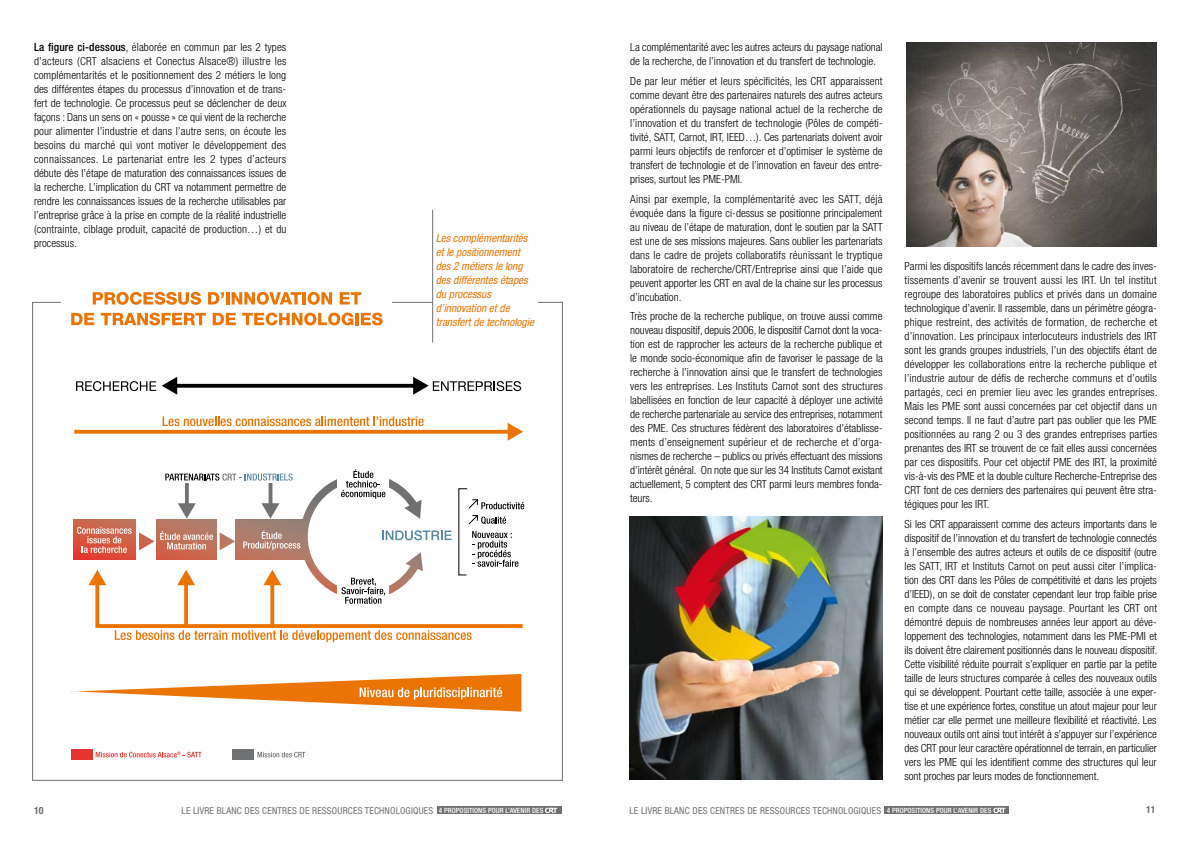
<style>
.page{position:relative;width:1191px;height:842px;background:#fff}
.page>*{position:absolute;margin:0;border:0;box-sizing:border-box;transform-origin:0 0}
.t1{font:300 condensed 11.2px/14px "Helvetica Neue LT Std";color:#000;text-align:justify}
.t2{font:italic condensed 11.2px/14px "Helvetica Neue LT Std";color:#ec7405}
.t3{font:700 condensed 10px "Helvetica Neue LT Std";color:#707172}
.t4{font:condensed 9.6px "Helvetica Neue LT Std";letter-spacing:.02em;color:#707172}
.t5{font:500 condensed 7.2px "Helvetica Neue LT Std";letter-spacing:.01em;color:#fff}
.s1{font-weight:500}
</style>
<div class="page">
<img style="left:906px;top:43px;width:251px;height:204px">
<svg style="left:93px;top:292px;width:108px;height:13px"></svg>
<svg style="left:208px;top:292px;width:124px;height:13px"></svg>
<svg style="left:340px;top:292px;width:21px;height:12px"></svg>
<svg style="left:71px;top:313px;width:23px;height:12px"></svg>
<svg style="left:101px;top:313px;width:105px;height:12px"></svg>
<svg style="left:213px;top:313px;width:23px;height:12px"></svg>
<svg style="left:242px;top:313px;width:111px;height:12px"></svg>
<hr style="left:355px;top:313px;width:4px;height:12px;background:#ec7405">
<svg style="left:361px;top:313px;width:22px;height:12px"></svg>
<svg style="left:177px;top:384px;width:236px;height:4px"></svg>
<svg style="left:162px;top:377px;width:15px;height:18px"></svg>
<svg style="left:74px;top:430px;width:433px;height:4px;background:#ed7f18"></svg>
<svg style="left:507px;top:423px;width:16px;height:18px"></svg>
<svg style="left:76px;top:381px;width:80px;height:10px"></svg>
<svg style="left:163px;top:416px;width:261px;height:10px"></svg>
<svg style="left:413px;top:377px;width:108px;height:18px"></svg>
<div style="left:74px;top:519px;width:61px;height:40px;background:linear-gradient(to bottom,#c96c4f,#e6352b)"></div>
<svg style="left:71px;top:674px;width:450px;height:38px"></svg>
<svg style="left:77px;top:469px;width:448px;height:173px"></svg>
<div style="left:72px;top:749px;width:21px;height:10px;background:#e5352d"></div>
<div style="left:233px;top:749px;width:21px;height:10px;background:#707172"></div>
<svg style="left:96px;top:751px;width:106px;height:6px"></svg>
<svg style="left:257px;top:752px;width:48px;height:5px"></svg>
<hr style="left:432px;top:210px;width:1px;height:132px;background:#707172">
<img style="left:629px;top:517px;width:253px;height:263px">
<div style="left:883px;top:807px;width:125px;height:7px;background:#707172"></div>
<div style="left:437px;top:807px;width:124px;height:7px;background:#707172"></div>
<svg style="left:545px;top:808px;width:12px;height:5px"></svg>
<svg style="left:993px;top:808px;width:12px;height:5px"></svg>
<p class="t1" style="left:34px;top:39px;width:254px"><span class="s1">LA FIGURE CI-DESSOUS</span>, élaborée en commun par les 2 types d’acteurs (CRT alsaciens et Conectus Alsace®) illustre les complémentarités et le positionnement des 2 métiers le long des différentes étapes du processus d’innovation et de trans&shy;fert de technologie. Ce processus peut se déclencher de deux façons : Dans un sens on « pousse » ce qui vient de la recherche pour alimenter l’industrie et dans l’autre sens, on écoute les besoins du marché qui vont motiver le développement des connaissances. Le partenariat entre les 2 types d’acteurs débute dès l’étape de maturation des connaissances issues de la recherche. L’implication du CRT va notamment permettre de rendre les connaissances issues de la recherche utilisables par l’entreprise grâce à la prise en compte de la réalité industrielle (contrainte, ciblage produit, capacité de production…) et du processus.</p>
<p class="t2" style="left:436px;top:231px;width:100px">Les complémentarités et le positionnement des 2 métiers le long des différentes étapes du processus d’innovation et de transfert de technologie</p>
<p class="t1" style="left:630px;top:40px;width:254px">La complémentarité avec les autres acteurs du paysage national de la recherche, de l’innovation et du transfert de technologie.</p>
<p class="t1" style="left:630px;top:74px;width:254px">De par leur métier et leurs spécificités, les CRT apparaissent comme devant être des partenaires naturels des autres acteurs opérationnels du paysage national actuel de la recherche de l’innovation et du transfert de technologie (Pôles de compéti&shy;tivité, SATT, Carnot, IRT, IEED…). Ces partenariats doivent avoir parmi leurs objectifs de renforcer et d’optimiser le système de transfert de technologie et de l’innovation en faveur des entre&shy;prises, surtout les PME-PMI.</p>
<p class="t1" style="left:630px;top:192px;width:254px">Ainsi par exemple, la complémentarité avec les SATT, déjà évoquée dans la figure ci-dessus se positionne principalement au niveau de l’étape de maturation, dont le soutien par la SATT est une de ses missions majeures. Sans oublier les partenariats dans le cadre de projets collaboratifs réunissant le tryptique laboratoire de recherche/CRT/Entreprise ainsi que l’aide que peuvent apporter les CRT en aval de la chaine sur les processus d’incubation.</p>
<p class="t1" style="left:630px;top:309px;width:254px">Très proche de la recherche publique, on trouve aussi comme nouveau dispositif, depuis 2006, le dispositif Carnot dont la voca&shy;tion est de rapprocher les acteurs de la recherche publique et le monde socio-économique afin de favoriser le passage de la recherche à l’innovation ainsi que le transfert de technologies vers les entreprises. Les Instituts Carnot sont des structures labellisées en fonction de leur capacité à déployer une activité de recherche partenariale au service des entreprises, notamment des PME. Ces structures fédèrent des laboratoires d’établisse&shy;ments d’enseignement supérieur et de recherche et d’orga&shy;nismes de recherche – publics ou privés effectuant des missions d’intérêt général. On note que sur les 34 Instituts Carnot existant actuellement, 5 comptent des CRT parmi leurs membres fonda&shy;teurs.</p>
<p class="t1" style="left:904px;top:259px;width:254px">Parmi les dispositifs lancés récemment dans le cadre des inves&shy;tissements d’avenir se trouvent aussi les IRT. Un tel institut regroupe des laboratoires publics et privés dans un domaine technologique d’avenir. Il rassemble, dans un périmètre géogra&shy;phique restreint, des activités de formation, de recherche et d’innovation. Les principaux interlocuteurs industriels des IRT sont les grands groupes industriels, l’un des objectifs étant de développer les collaborations entre la recherche publique et l’industrie autour de défis de recherche communs et d’outils partagés, ceci en premier lieu avec les grandes entreprises.<br>Mais les PME sont aussi concernées par cet objectif dans un second temps. Il ne faut d’autre part pas oublier que les PME positionnées au rang 2 ou 3 des grandes entreprises parties prenantes des IRT se trouvent de ce fait elles aussi concernées par ces dispositifs. Pour cet objectif PME des IRT, la proximité vis-à-vis des PME et la double culture Recherche-Entreprise des CRT font de ces derniers des partenaires qui peuvent être stra&shy;tégiques pour les IRT.</p>
<p class="t1" style="left:904px;top:516px;width:254px">Si les CRT apparaissent comme des acteurs importants dans le dispositif de l’innovation et du transfert de technologie connectés à l’ensemble des autres acteurs et outils de ce dispositif (outre les SATT, IRT et Instituts Carnot on peut aussi citer l’implica&shy;tion des CRT dans les Pôles de compétitivité et dans les projets d’IEED), on se doit de constater cependant leur trop faible prise en compte dans ce nouveau paysage. Pourtant les CRT ont démontré depuis de nombreuses années leur apport au déve&shy;loppement des technologies, notamment dans les PME-PMI et ils doivent être clairement positionnés dans le nouveau dispositif.<br>Cette visibilité réduite pourrait s’expliquer en partie par la petite taille de leurs structures comparée à celles des nouveaux outils qui se développent. Pourtant cette taille, associée à une exper&shy;tise et une expérience fortes, constitue un atout majeur pour leur métier car elle permet une meilleure flexibilité et réactivité. Les nouveaux outils ont ainsi tout intérêt à s’appuyer sur l’expérience des CRT pour leur caractère opérationnel de terrain, en particulier vers les PME qui les identifient comme des structures qui leur sont proches par leurs modes de fonctionnement.</p>
<p class="t3" style="left:34px;top:804px;width:11px">10</p>
<p class="t4" style="left:182px;top:805px;width:47px">LE LIVRE BLANC</p>
<p class="t4" style="left:244px;top:805px;width:6px">DES</p>
<p class="t4" style="left:262px;top:805px;width:11px">CENTRES</p>
<p class="t4" style="left:299px;top:805px;width:44px">DE RESSOURCES</p>
<p class="t4" style="left:365px;top:805px;width:11px">TECHN</p>
<p class="t4" style="left:390px;top:805px;width:35px">OLOGIQUES</p>
<p class="t5" style="left:439px;top:806px;width:25px">4 PROPOSITIONS</p>
<p class="t5" style="left:488px;top:806px;width:9px">POUR</p>
<p class="t5" style="left:505px;top:806px;width:16px">L’AVENIR</p>
<p class="t5" style="left:532px;top:806px;width:5px">DES</p>
<p class="t4" style="left:629px;top:805px;width:47px">LE LIVRE BLANC</p>
<p class="t4" style="left:692px;top:805px;width:6px">DES</p>
<p class="t4" style="left:710px;top:805px;width:11px">CENTRES</p>
<p class="t4" style="left:747px;top:805px;width:44px">DE RESSOURCES</p>
<p class="t4" style="left:812px;top:805px;width:11px">TECHN</p>
<p class="t4" style="left:838px;top:805px;width:35px">OLOGIQUES</p>
<p class="t5" style="left:887px;top:806px;width:25px">4 PROPOSITIONS</p>
<p class="t5" style="left:936px;top:806px;width:9px">POUR</p>
<p class="t5" style="left:953px;top:806px;width:16px">L’AVENIR</p>
<p class="t5" style="left:980px;top:806px;width:5px">DES</p>
<p class="t3" style="left:1146px;top:803px;width:11px">11</p>
</div>
